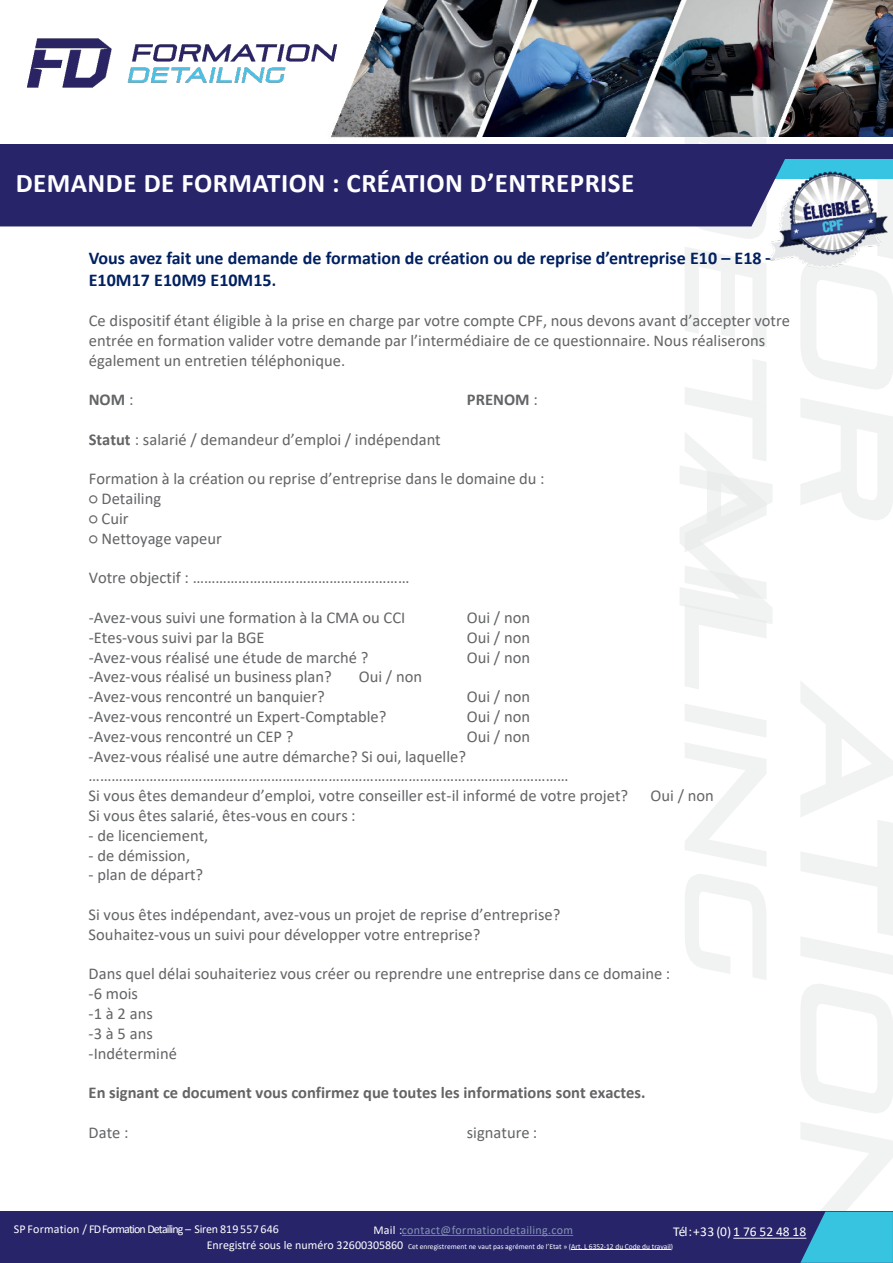
<style>
.page{position:relative;width:893px;height:1263px;background:#fff}
.page>*{position:absolute;margin:0;border:0;box-sizing:border-box;transform-origin:0 0}
.t1{font:700 27px "Calibri";letter-spacing:.015em;color:#fff}
.t2{font:700 18px/21.6px "Calibri";color:#002060}
.t3{font:16.5px/19.8px "Calibri";color:#636466}
.t4{font:700 16.5px "Calibri";color:#636466}
.t5{font:13.5px "Calibri";letter-spacing:.005em;color:#fff}
.t6{font:12px "Calibri";letter-spacing:-.025em;color:#fff}
.t7{font:12px "Calibri";letter-spacing:.025em;color:#8496b0}
.t8{font:7.5px "Calibri";color:#fff}
.s1{font-size:16.5px}
.s2{font-weight:400}
.s3{font-weight:700}
.s4{font-size:12px}
.s5{color:#fff}
</style>
<div class="page">
<svg style="left:801px;top:179px;width:91px;height:210px"></svg>
<svg style="left:801px;top:398px;width:91px;height:122px"></svg>
<svg style="left:801px;top:682px;width:91px;height:292px"></svg>
<svg style="left:801px;top:984px;width:91px;height:129px"></svg>
<svg style="left:684px;top:137px;width:82px;height:102px"></svg>
<svg style="left:685px;top:247px;width:81px;height:100px"></svg>
<svg style="left:680px;top:359px;width:92px;height:330px"></svg>
<svg style="left:685px;top:704px;width:81px;height:162px"></svg>
<svg style="left:685px;top:874px;width:81px;height:106px"></svg>
<div style="left:407px;top:159px;width:485px;height:20px;background:#37c4e3"></div>
<div style="left:0;top:159px;width:785px;height:67px;background:#27246a"></div>
<div style="left:0;top:144px;width:892px;height:15px;background:#27246a"></div>
<img style="left:833px;top:0;width:59px;height:137px">
<img style="left:686px;top:0;width:147px;height:137px">
<img style="left:537px;top:0;width:149px;height:137px">
<img style="left:363px;top:0;width:174px;height:138px">
<img style="left:26px;top:38px;width:337px;height:100px">
<img style="left:763px;top:166px;width:126px;height:122px">
<div style="left:0;top:1212px;width:892px;height:51px;background:#27246a"></div>
<hr style="left:571px;top:1250px;width:99px;height:1px;background:#fff">
<svg style="left:402px;top:1235px;width:171px;height:1px"></svg>
<svg style="left:733px;top:1122px;width:159px;height:141px"></svg>
<p class="t1" style="left:16px;top:164px;width:620px">DEMANDE DE FORMATION : CRÉATION D’ENTREPRISE</p>
<p class="t2" style="left:89px;top:247px;width:687px">Vous avez fait une demande de formation de création ou de reprise d’entreprise E10 – E18 –<br>E10M17 E10M9 E10M15<span class="s1">.</span></p>
<p class="t3" style="left:89px;top:310px;width:702px">Ce dispositif étant éligible à la prise en charge par votre compte CPF, nous devons avant d’accepter votre entrée en formation valider votre demande par l’intermédiaire de ce questionnaire. Nous réaliserons également un entretien téléphonique.</p>
<p class="t4" style="left:89px;top:388px;width:46px">NOM <span class="s2">:</span></p>
<p class="t4" style="left:467px;top:388px;width:73px">PRENOM <span class="s2">:</span></p>
<p class="t3" style="left:89px;top:429px;width:353px"><span class="s3">Statut</span> : salarié / demandeur d’emploi / indépendant</p>
<p class="t3" style="left:89px;top:469px;width:457px">Formation à la création ou reprise d’entreprise dans le domaine du :</p>
<p class="t3" style="left:89px;top:488px;width:74px">○ Detailing</p>
<p class="t3" style="left:89px;top:508px;width:41px">○ Cuir</p>
<p class="t3" style="left:89px;top:528px;width:135px">○ Nettoyage vapeur</p>
<p class="t3" style="left:89px;top:568px;width:322px">Votre objectif : …………………………………………………</p>
<p class="t3" style="left:89px;top:607px;width:318px">-Avez-vous suivi une formation à la CMA ou CCI</p>
<p class="t3" style="left:467px;top:607px;width:65px">Oui / non</p>
<p class="t3" style="left:89px;top:627px;width:177px">-Etes-vous suivi par la BGE</p>
<p class="t3" style="left:467px;top:627px;width:65px">Oui / non</p>
<p class="t3" style="left:89px;top:647px;width:281px">-Avez-vous réalisé une étude de marché ?</p>
<p class="t3" style="left:467px;top:647px;width:65px">Oui / non</p>
<p class="t3" style="left:89px;top:667px;width:245px">-Avez-vous réalisé un business plan?</p>
<p class="t3" style="left:359px;top:667px;width:65px">Oui / non</p>
<p class="t3" style="left:89px;top:686px;width:238px">-Avez-vous rencontré un banquier?</p>
<p class="t3" style="left:467px;top:686px;width:65px">Oui / non</p>
<p class="t3" style="left:89px;top:706px;width:299px">-Avez-vous rencontré un Expert-Comptable?</p>
<p class="t3" style="left:467px;top:706px;width:65px">Oui / non</p>
<p class="t3" style="left:89px;top:726px;width:206px">-Avez-vous rencontré un CEP ?</p>
<p class="t3" style="left:467px;top:726px;width:65px">Oui / non</p>
<p class="t3" style="left:89px;top:746px;width:541px">-Avez-vous réalisé une autre démarche? Si oui, laquelle? ………………………………………………………………………………………………………………<br>Si vous êtes demandeur d’emploi, votre conseiller est-il informé de votre projet?</p>
<p class="t3" style="left:650px;top:785px;width:65px">Oui / non</p>
<p class="t3" style="left:89px;top:805px;width:268px">Si vous êtes salarié, êtes-vous en cours :</p>
<p class="t3" style="left:89px;top:825px;width:121px">- de licenciement,</p>
<p class="t3" style="left:89px;top:845px;width:103px">- de démission,</p>
<p class="t3" style="left:89px;top:865px;width:116px">- plan de départ?</p>
<p class="t3" style="left:89px;top:904px;width:473px">Si vous êtes indépendant, avez-vous un projet de reprise d’entreprise?<br>Souhaitez-vous un suivi pour développer votre entreprise?</p>
<p class="t3" style="left:89px;top:964px;width:583px">Dans quel délai souhaiteriez vous créer ou reprendre une entreprise dans ce domaine : -6 mois<br>-1 à 2 ans<br>-3 à 5 ans<br>-Indéterminé</p>
<p class="t4" style="left:89px;top:1081px;width:558px">En signant ce document vous confirmez que toutes les informations sont exactes.</p>
<p class="t3" style="left:89px;top:1122px;width:41px">Date :</p>
<p class="t3" style="left:467px;top:1122px;width:72px">signature :</p>
<p class="t6" style="left:14px;top:1220px;width:266px">SP Formation / FD Formation Detailing – Siren 819557 646</p>
<p class="t8" style="left:207px;top:1241px;width:468px"><span class="s4">Enregistré sous le numéro 32600305860</span> Cet enregistrement ne vaut pas agrément de l’Etat » (Art. L 6352-12 du Code du travail)</p>
<p class="t7" style="left:373px;top:1221px;width:201px"><span class="s5">Mail :</span>contact@formationdetailing.com</p>
<p class="t5" style="left:673px;top:1222px;width:135px">Tél:+33 (0) 1 76 52 48 18</p>
</div>
